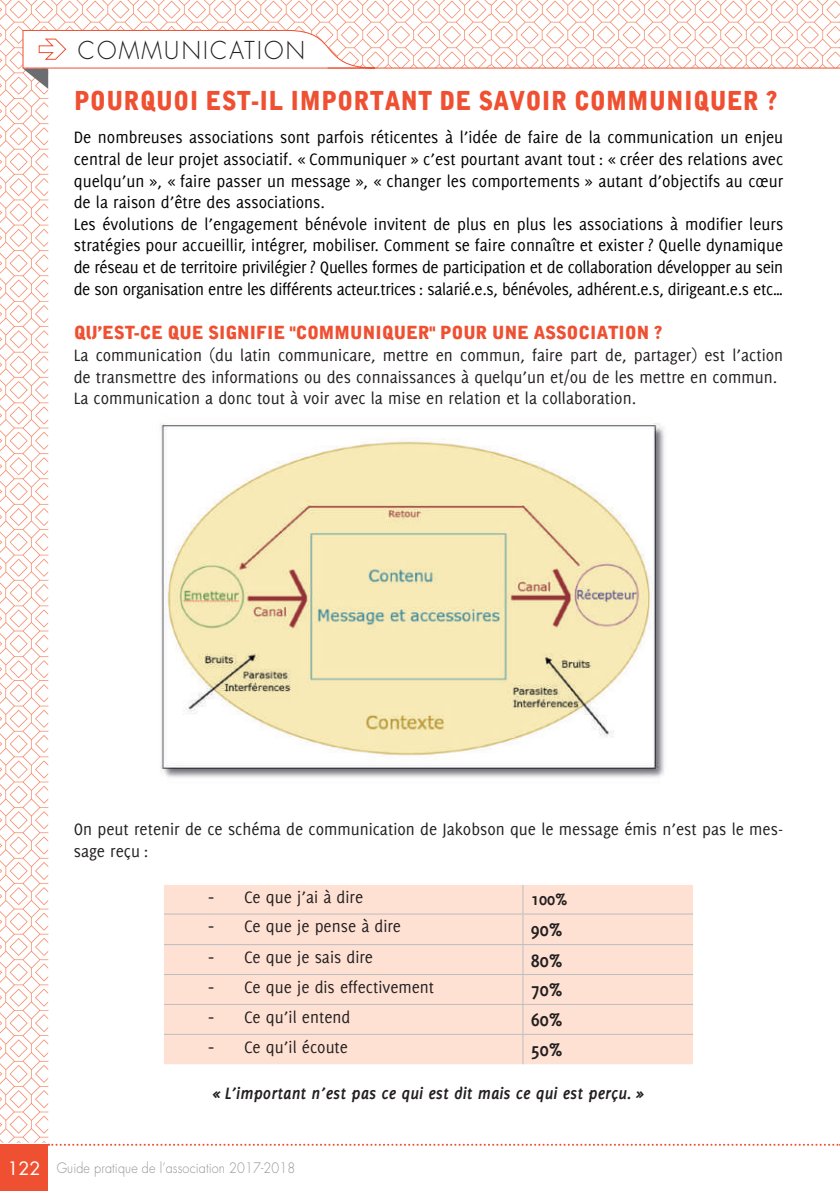
<style>
.page{position:relative;width:840px;height:1191px;background:#fff}
.page>*{position:absolute;margin:0;border:0;box-sizing:border-box;transform-origin:0 0}
.t1{font:26px "Alpha Ligue";color:#ef5032;scale:.93 1}
.t2{font:300 24px "Futura Std";letter-spacing:.1em;color:#231f20;scale:.95 1}
.t3{font:700 20px "Delicious";color:#231f20}
.t4{font:18px/21.6px "Delicious";color:#000001;scale:.96 1}
.t5{font:18px/21.6px "Delicious";color:#231f20;scale:.96 1}
.t6{font:18px "Alpha Ligue";letter-spacing:-.02em;color:#ef5032}
.t7{font:italic 700 18px "Delicious";color:#231f20;scale:.96 1}
.t8{font:700 18px "Delicious";color:#231f20}
.t9{font:300 14px "Futura Std";letter-spacing:.01em;color:#939598;scale:.9 1}
.s1{font-family:"Calibri";font-size:20px}
.s2{font-weight:400;font-size:18px;color:#fff}
</style>
<div class="page">
<img style="left:0;top:0;width:839px;height:1142px">
<div style="left:0;top:1143px;width:48px;height:48px;background:#ef5032"></div>
<svg style="left:48px;top:1143px;width:792px;height:2px"></svg>
<svg style="left:22px;top:30px;width:353px;height:59px"></svg>
<hr style="left:327px;top:68px;width:512px;height:1px;background:#ef5032">
<img style="left:153px;top:408px;width:550px;height:382px">
<div style="left:164px;top:885px;width:528px;height:179px;background:#fee1d3"></div>
<svg style="left:522px;top:885px;width:1px;height:28px"></svg>
<hr style="left:164px;top:913px;width:358px;height:1px;background:#bcbdc0">
<hr style="left:522px;top:913px;width:170px;height:1px;background:#bcbdc0">
<hr style="left:522px;top:914px;width:1px;height:30px;background:#bcbdc0">
<hr style="left:164px;top:944px;width:358px;height:1px;background:#bcbdc0">
<hr style="left:522px;top:944px;width:170px;height:1px;background:#bcbdc0">
<hr style="left:164px;top:974px;width:358px;height:1px;background:#bcbdc0">
<hr style="left:522px;top:974px;width:170px;height:1px;background:#bcbdc0">
<hr style="left:164px;top:1004px;width:358px;height:1px;background:#bcbdc0">
<hr style="left:522px;top:1004px;width:170px;height:1px;background:#bcbdc0">
<svg style="left:522px;top:945px;width:1px;height:88px"></svg>
<hr style="left:164px;top:1033px;width:358px;height:1px;background:#bcbdc0">
<hr style="left:522px;top:1033px;width:170px;height:1px;background:#bcbdc0">
<hr style="left:522px;top:1034px;width:1px;height:30px;background:#bcbdc0">
<h2 class="t2" style="left:78px;top:36px;width:240px">COMMUNICATION</h2>
<h1 class="t1" style="left:74px;top:84px;width:758px">POURQUOI EST-IL IMPORTANT DE SAVOIR COMMUNIQUER ?</h1>
<p class="t4" style="left:74px;top:126px;width:740px">De nombreuses associations sont parfois réticentes à l’idée de faire de la communication un enjeu central de leur projet associatif. « Communiquer » c’est pourtant avant tout : « créer des relations avec quelqu’un », « faire passer un message », « changer les comportements » autant d’objectifs au cœur de la raison d’être des associations.<br>Les évolutions de l’engagement bénévole invitent de plus en plus les associations à modifier leurs stratégies pour accueillir, intégrer, mobiliser. Comment se faire connaître et exister ? Quelle dynamique de réseau et de territoire privilégier ? Quelles formes de participation et de collaboration développer au sein de son organisation entre les différents acteur.trices : salarié.e.s, bénévoles, adhérent.e.s, dirigeant.e.s etc…</p>
<p class="t6" style="left:74px;top:322px;width:590px">QU’EST-CE QUE SIGNIFIE "COMMUNIQUER" POUR UNE ASSOCIATION ?</p>
<p class="t5" style="left:74px;top:344px;width:740px">La communication (du latin communicare, mettre en commun, faire part de, partager) est l’action de transmettre des informations ou des connaissances à quelqu’un et/ou de les mettre en commun.<br>La communication a donc tout à voir avec la mise en relation et la collaboration.</p>
<p class="t5" style="left:74px;top:817px;width:740px">On peut retenir de ce schéma de communication de Jakobson que le message émis n’est pas le mes&shy;sage reçu :</p>
<p class="t5" style="left:208px;top:886px;width:163px"><span class="s1">-</span> Ce que j’ai à dire</p>
<p class="t8" style="left:530px;top:889px;width:38px">100%</p>
<p class="t5" style="left:208px;top:915px;width:202px"><span class="s1">-</span> Ce que je pense à dire</p>
<p class="t3" style="left:530px;top:918px;width:33px">90%</p>
<p class="t5" style="left:208px;top:945px;width:173px"><span class="s1">-</span> Ce que je sais dire</p>
<p class="t3" style="left:530px;top:948px;width:33px">80%</p>
<p class="t5" style="left:208px;top:975px;width:237px"><span class="s1">-</span> Ce que je dis effectivement</p>
<p class="t3" style="left:530px;top:978px;width:33px">70%</p>
<p class="t5" style="left:208px;top:1005px;width:150px"><span class="s1">-</span> Ce qu’il entend</p>
<p class="t3" style="left:530px;top:1008px;width:33px">60%</p>
<p class="t5" style="left:208px;top:1035px;width:147px"><span class="s1">-</span> Ce qu’il écoute</p>
<p class="t3" style="left:530px;top:1038px;width:33px">50%</p>
<p class="t7" style="left:212px;top:1083px;width:451px">« L’important n’est pas ce qui est dit mais ce qui est perçu. »</p>
<p class="t9" style="left:7px;top:1159px;width:321px"><span class="s2">122</span> Guide pratique de l’association 2017-2018</p>
</div>
